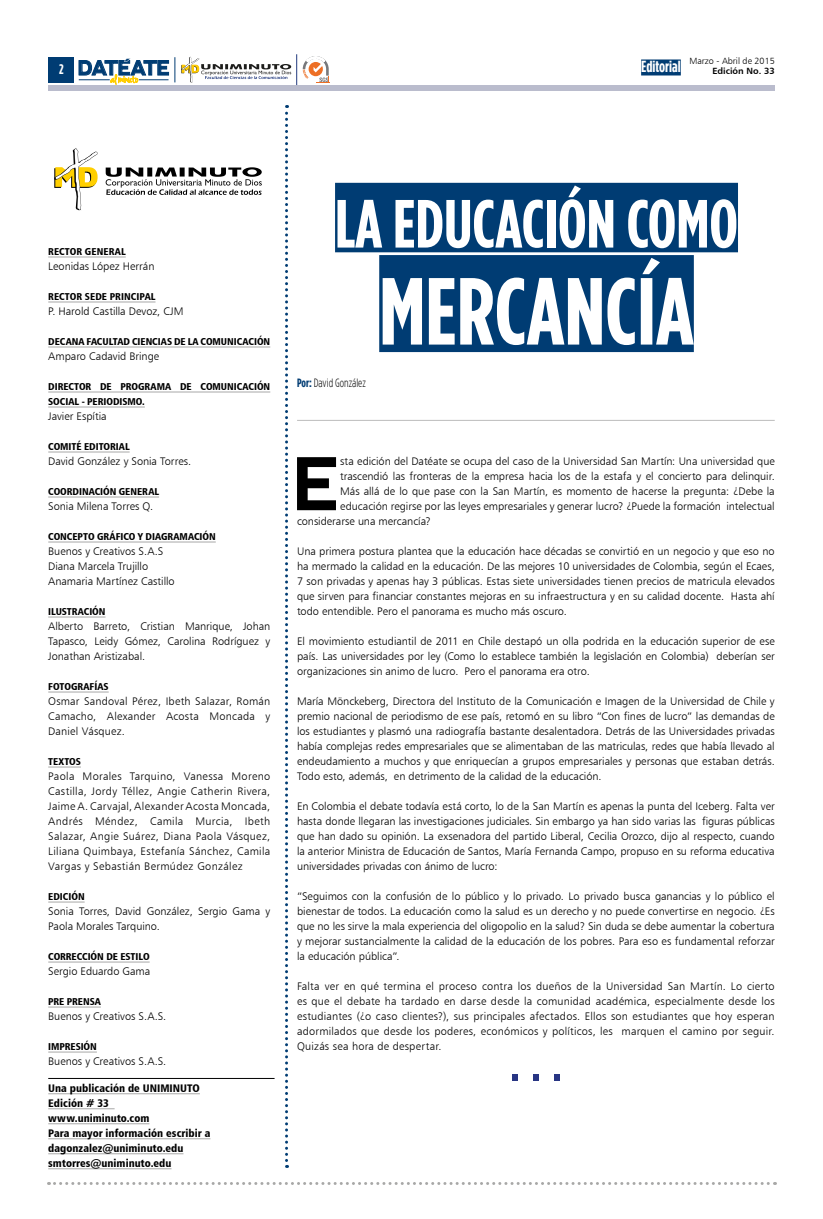
<style>
.page{position:relative;width:823px;height:1219px;background:#fff}
.page>*{position:absolute;margin:0;border:0;box-sizing:border-box;transform-origin:0 0}
.t1{font:700 95px "Gotham Condensed";color:#fff}
.t2{font:700 72.4px "nevis";color:#000}
.t3{font:700 68px "Gotham Condensed";color:#fff}
.t4{font:700 19.9px "nevis";letter-spacing:-.07em;color:#003c73}
.t5{font:700 16px "Gotham Condensed";color:#fff}
.t6{font:700 14px "Gotham Condensed";color:#fff}
.t7{font:300 12px "Gotham Condensed";color:#000}
.t8{font:11px/15px "Humanist 777 BT Light B";color:#000;text-align:justify}
.t9{font:11px/15px "Humanist 777 BT Black Condensed B";color:#000}
.t10{font:10px/15px "Humanist 777 BT Black Condensed B";letter-spacing:-.005em;color:#000}
.t11{font:9px "Humanist 777 BT Light B";color:#000}
.t12{font:9px "Humanist 777 BT Bold B";color:#000}
.s1{font-weight:700;color:#003c73}
</style>
<div class="page">
<div style="left:49px;top:57px;width:25px;height:25px;background:#003c73"></div>
<div style="left:48px;top:85px;width:726px;height:5px;background:#babccd"></div>
<svg style="left:48px;top:1182px;width:727px;height:3px"></svg>
<svg style="left:181px;top:57px;width:110px;height:26px"></svg>
<svg style="left:302px;top:56px;width:28px;height:27px"></svg>
<hr style="left:296px;top:54px;width:1px;height:31px;background:#223a7e">
<svg style="left:78px;top:57px;width:97px;height:28px"></svg>
<div style="left:640px;top:59px;width:40px;height:16px;background:#003c73"></div>
<svg style="left:285px;top:105px;width:3px;height:1063px"></svg>
<svg style="left:54px;top:148px;width:43px;height:62px"></svg>
<svg style="left:106px;top:167px;width:155px;height:28px"></svg>
<hr style="left:48px;top:257px;width:78px;height:1px;background:#a8a8a7">
<hr style="left:48px;top:302px;width:107px;height:1px;background:#a8a8a7">
<hr style="left:48px;top:347px;width:222px;height:1px;background:#a8a8a7">
<hr style="left:48px;top:392px;width:222px;height:1px;background:#a8a8a7">
<hr style="left:48px;top:407px;width:97px;height:1px;background:#a8a8a7">
<hr style="left:48px;top:452px;width:82px;height:1px;background:#a8a8a7">
<hr style="left:48px;top:497px;width:111px;height:1px;background:#a8a8a7">
<hr style="left:48px;top:542px;width:168px;height:1px;background:#a8a8a7">
<hr style="left:48px;top:617px;width:57px;height:1px;background:#a8a8a7">
<hr style="left:48px;top:692px;width:61px;height:1px;background:#a8a8a7">
<hr style="left:48px;top:767px;width:33px;height:1px;background:#a8a8a7">
<hr style="left:48px;top:902px;width:37px;height:1px;background:#a8a8a7">
<hr style="left:48px;top:962px;width:102px;height:1px;background:#a8a8a7">
<hr style="left:48px;top:1007px;width:53px;height:1px;background:#a8a8a7">
<hr style="left:48px;top:1052px;width:49px;height:1px;background:#a8a8a7">
<hr style="left:48px;top:1078px;width:226px;height:1px;background:#000">
<hr style="left:48px;top:1093px;width:152px;height:1px;background:#a8a8a7">
<hr style="left:48px;top:1108px;width:66px;height:1px;background:#a8a8a7">
<hr style="left:48px;top:1123px;width:101px;height:1px;background:#a8a8a7">
<hr style="left:48px;top:1138px;width:162px;height:1px;background:#a8a8a7">
<hr style="left:48px;top:1153px;width:135px;height:1px;background:#a8a8a7">
<hr style="left:48px;top:1168px;width:123px;height:1px;background:#a8a8a7">
<hr style="left:297px;top:420px;width:477px;height:1px;background:#bcbcbc">
<svg style="left:512px;top:1074px;width:5px;height:6px"></svg>
<svg style="left:533px;top:1074px;width:5px;height:6px"></svg>
<svg style="left:554px;top:1074px;width:5px;height:6px"></svg>
<div style="left:335px;top:183px;width:402px;height:69px;background:#003c73"></div>
<div style="left:379px;top:255px;width:314px;height:97px;background:#003c73"></div>
<p class="t6" style="left:59px;top:61px;width:6px">2</p>
<p class="t11" style="left:689px;top:55px;width:87px">Marzo - Abril de 2015</p>
<h3 class="t4" style="left:78px;top:57px;width:94px">DATEATE</h3>
<h3 class="t5" style="left:640px;top:57px;width:41px">Editorial</h3>
<p class="t12" style="left:712px;top:65px;width:64px">Edición No. 33</p>
<p class="t10" style="left:48px;top:244px;width:79px">RECTOR GENERAL</p>
<p class="t8" style="left:48px;top:258px;width:108px">Leonidas López Herrán</p>
<p class="t10" style="left:48px;top:289px;width:109px">RECTOR SEDE PRINCIPAL</p>
<p class="t8" style="left:48px;top:303px;width:137px">P. Harold Castilla Devoz, CJM</p>
<p class="t10" style="left:48px;top:334px;width:223px">DECANA FACULTAD CIENCIAS DE LA COMUNICACIÓN</p>
<p class="t8" style="left:48px;top:348px;width:112px">Amparo Cadavid Bringe</p>
<p class="t10" style="left:48px;top:379px;width:223px">DIRECTOR DE PROGRAMA DE COMUNICACIÓN<br>SOCIAL - PERIODISMO.</p>
<p class="t8" style="left:48px;top:408px;width:60px">Javier Espítia</p>
<p class="t10" style="left:48px;top:439px;width:83px">COMITÉ EDITORIAL</p>
<p class="t8" style="left:48px;top:453px;width:144px">David González y Sonia Torres.</p>
<p class="t10" style="left:48px;top:484px;width:112px">COORDINACIÓN GENERAL</p>
<p class="t8" style="left:48px;top:498px;width:106px">Sonia Milena Torres Q.</p>
<p class="t10" style="left:48px;top:529px;width:169px">CONCEPTO GRÁFICO Y DIAGRAMACIÓN</p>
<p class="t8" style="left:48px;top:543px;width:128px;text-align:left">Buenos y Creativos S.A.S<br>Diana Marcela Trujillo<br>Anamaria Martínez Castillo</p>
<p class="t10" style="left:48px;top:604px;width:59px">ILUSTRACIÓN</p>
<p class="t8" style="left:48px;top:618px;width:223px">Alberto Barreto, Cristian Manrique, Johan Tapasco, Leidy Gómez, Carolina Rodríguez y Jonathan Aristizabal.</p>
<p class="t10" style="left:48px;top:679px;width:62px">FOTOGRAFÍAS</p>
<p class="t8" style="left:48px;top:693px;width:223px">Osmar Sandoval Pérez, Ibeth Salazar, Román Camacho, Alexander Acosta Moncada y Daniel Vásquez.</p>
<p class="t10" style="left:48px;top:754px;width:34px">TEXTOS</p>
<p class="t8" style="left:48px;top:768px;width:223px">Paola Morales Tarquino, Vanessa Moreno Castilla, Jordy Téllez, Angie Catherin Rivera, Jaime A. Carvajal, Alexander Acosta Moncada, Andrés Méndez, Camila Murcia, Ibeth Salazar, Angie Suárez, Diana Paola Vásquez, Liliana Quimbaya, Estefanía Sánchez, Camila Vargas y Sebastián Bermúdez González</p>
<p class="t10" style="left:48px;top:889px;width:38px">EDICIÓN</p>
<p class="t8" style="left:48px;top:903px;width:223px">Sonia Torres, David González, Sergio Gama y<br>Paola Morales Tarquino.</p>
<p class="t10" style="left:48px;top:949px;width:103px">CORRECCIÓN DE ESTILO</p>
<p class="t8" style="left:48px;top:963px;width:103px">Sergio Eduardo Gama</p>
<p class="t10" style="left:48px;top:994px;width:54px">PRE PRENSA</p>
<p class="t8" style="left:48px;top:1008px;width:119px">Buenos y Creativos S.A.S.</p>
<p class="t10" style="left:48px;top:1039px;width:50px">IMPRESIÓN</p>
<p class="t8" style="left:48px;top:1053px;width:119px">Buenos y Creativos S.A.S.</p>
<p class="t9" style="left:48px;top:1080px;width:164px">Una publicación de UNIMINUTO<br>Edición # 33 www.uniminuto.com<br>Para mayor información escribir a dagonzalez@uniminuto.edu smtorres@uniminuto.edu</p>
<h3 class="t3" style="left:335px;top:185px;width:404px">LA EDUCACIÓN COMO</h3>
<h1 class="t1" style="left:379px;top:258px;width:316px">MERCANCÍA</h1>
<p class="t7" style="left:297px;top:376px;width:70px"><span class="s1">Por:</span> David González</p>
<h2 class="t2" style="left:292px;top:443px;width:51px">E</h2>
<p class="t8" style="left:340px;top:454px;width:436px">sta edición del Datéate se ocupa del caso de la Universidad San Martín: Una universidad que</p>
<p class="t8" style="left:340px;top:469px;width:436px">trascendió las fronteras de la empresa hacia los de la estafa y el concierto para delinquir.</p>
<p class="t8" style="left:340px;top:484px;width:436px">Más allá de lo que pase con la San Martín, es momento de hacerse la pregunta: ¿Debe la</p>
<p class="t8" style="left:340px;top:499px;width:436px">educación regirse por las leyes empresariales y generar lucro? ¿Puede la formación intelectual</p>
<p class="t8" style="left:297px;top:514px;width:135px">considerarse una mercancía?</p>
<p class="t8" style="left:297px;top:544px;width:479px">Una primera postura plantea que la educación hace décadas se convirtió en un negocio y que eso no ha mermado la calidad en la educación. De las mejores 10 universidades de Colombia, según el Ecaes, 7 son privadas y apenas hay 3 públicas. Estas siete universidades tienen precios de matricula elevados que sirven para financiar constantes mejoras en su infraestructura y en su calidad docente. Hasta ahí todo entendible. Pero el panorama es mucho más oscuro.</p>
<p class="t8" style="left:297px;top:634px;width:479px">El movimiento estudiantil de 2011 en Chile destapó un olla podrida en la educación superior de ese país. Las universidades por ley (Como lo establece también la legislación en Colombia) deberían ser organizaciones sin animo de lucro. Pero el panorama era otro.</p>
<p class="t8" style="left:297px;top:694px;width:479px">María Mönckeberg, Directora del Instituto de la Comunicación e Imagen de la Universidad de Chile y premio nacional de periodismo de ese país, retomó en su libro “Con fines de lucro” las demandas de los estudiantes y plasmó una radiografía bastante desalentadora. Detrás de las Universidades privadas había complejas redes empresariales que se alimentaban de las matriculas, redes que había llevado al endeudamiento a muchos y que enriquecían a grupos empresariales y personas que estaban detrás.<br>Todo esto, además, en detrimento de la calidad de la educación.</p>
<p class="t8" style="left:297px;top:799px;width:479px">En Colombia el debate todavía está corto, lo de la San Martín es apenas la punta del Iceberg. Falta ver hasta donde llegaran las investigaciones judiciales. Sin embargo ya han sido varias las figuras públicas que han dado su opinión. La exsenadora del partido Liberal, Cecilia Orozco, dijo al respecto, cuando la anterior Ministra de Educación de Santos, María Fernanda Campo, propuso en su reforma educativa universidades privadas con ánimo de lucro:</p>
<p class="t8" style="left:297px;top:889px;width:479px">“Seguimos con la confusión de lo público y lo privado. Lo privado busca ganancias y lo público el bienestar de todos. La educación como la salud es un derecho y no puede convertirse en negocio. ¿Es que no les sirve la mala experiencia del oligopolio en la salud? Sin duda se debe aumentar la cobertura y mejorar sustancialmente la calidad de la educación de los pobres. Para eso es fundamental reforzar la educación pública”.</p>
<p class="t8" style="left:297px;top:979px;width:479px">Falta ver en qué termina el proceso contra los dueños de la Universidad San Martín. Lo cierto es que el debate ha tardado en darse desde la comunidad académica, especialmente desde los estudiantes (¿o caso clientes?), sus principales afectados. Ellos son estudiantes que hoy esperan adormilados que desde los poderes, económicos y políticos, les marquen el camino por seguir.<br>Quizás sea hora de despertar.</p>
</div>
